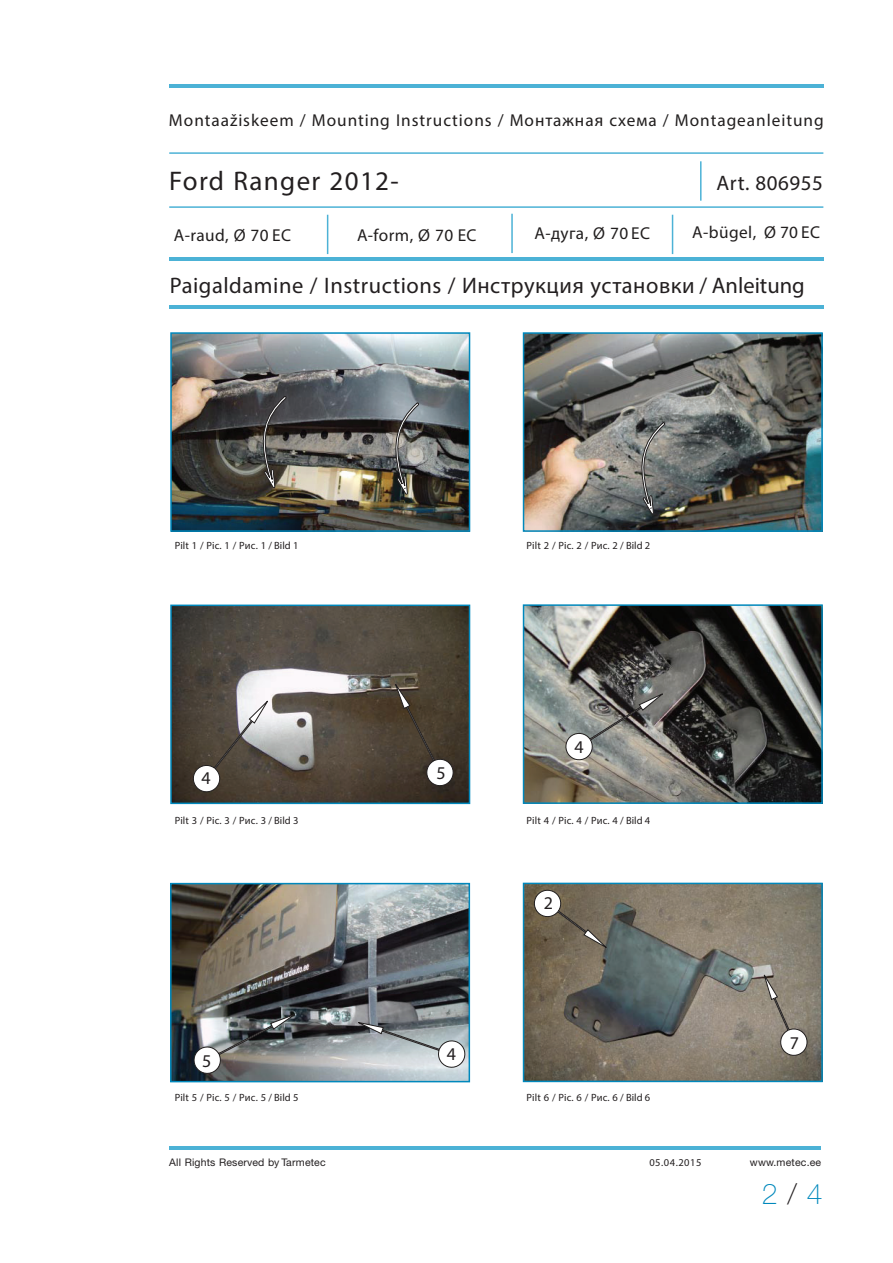
<style>
.page{position:relative;width:893px;height:1263px;background:#fff}
.page>*{position:absolute;margin:0;border:0;box-sizing:border-box;transform-origin:0 0}
.t1{font:100 28.5px "Helvetica Neue CE";color:#0088bc}
.t2{font:27px "Myriad Pro";letter-spacing:.05em;color:#231f20}
.t3{font:300 22.5px "Myriad Pro";letter-spacing:.025em;color:#231f20}
.t4{font:21px "Myriad Pro";letter-spacing:.025em;color:#231f20}
.t5{font:300 18px "Myriad Pro";color:#231f20}
.t6{font:300 17.25px "Myriad Pro";letter-spacing:.055em;color:#211e1e}
.t7{font:17.25px "Myriad Pro";letter-spacing:.025em;color:#211e1e}
.t8{font:10.5px "Myriad Pro";color:#231f20}
.t9{font:10.5px "Helvetica Neue CE";letter-spacing:.015em;color:#231f20}
.t10{font:300 10.5px "Myriad Pro";letter-spacing:.05em;color:#231f20}
.s1{color:#231f20}
</style>
<div class="page">
<hr style="left:169px;top:1146px;width:652px;height:3px;background:#4cb2d6">
<hr style="left:170px;top:305px;width:654px;height:4px;background:#4cb2d6">
<img style="left:173px;top:335px;width:294px;height:194px">
<div style="left:170px;top:332px;width:300px;height:200px;border:2px solid #0088bc"></div>
<img style="left:526px;top:335px;width:294px;height:194px">
<div style="left:523px;top:332px;width:300px;height:200px;border:2px solid #0088bc"></div>
<hr style="left:169px;top:85px;width:655px;height:3px;background:#4cb2d6">
<hr style="left:169px;top:152px;width:654px;height:2px;background:#4cb2d6">
<hr style="left:169px;top:257px;width:655px;height:3px;background:#4cb2d6">
<img style="left:173px;top:607px;width:294px;height:194px">
<div style="left:170px;top:604px;width:300px;height:200px;border:2px solid #0088bc"></div>
<img style="left:526px;top:607px;width:294px;height:194px">
<div style="left:523px;top:604px;width:300px;height:200px;border:2px solid #0088bc"></div>
<img style="left:173px;top:886px;width:294px;height:193px">
<div style="left:170px;top:883px;width:300px;height:199px;border:2px solid #0088bc"></div>
<img style="left:526px;top:886px;width:294px;height:193px">
<div style="left:523px;top:883px;width:300px;height:199px;border:2px solid #0088bc"></div>
<svg style="left:259px;top:396px;width:28px;height:99px;background:#53504b"></svg>
<svg style="left:392px;top:402px;width:27px;height:99px;background:#6c6c6a"></svg>
<svg style="left:638px;top:422px;width:27px;height:99px;background:#6e706e"></svg>
<svg style="left:191px;top:700px;width:77px;height:94px;background:#726c64"></svg>
<svg style="left:358px;top:1022px;width:109px;height:47px;background:#aeb5b8"></svg>
<svg style="left:764px;top:974px;width:45px;height:83px;background:#999388"></svg>
<svg style="left:532px;top:888px;width:75px;height:60px;background:#7f7566"></svg>
<svg style="left:395px;top:684px;width:60px;height:103px;background:#574d41"></svg>
<svg style="left:564px;top:693px;width:99px;height:69px;background:#8e8e89"></svg>
<svg style="left:192px;top:1014px;width:103px;height:61px;background:#7d8080"></svg>
<hr style="left:700px;top:161px;width:1px;height:40px;background:#4cb2d6">
<hr style="left:169px;top:206px;width:654px;height:2px;background:#4cb2d6">
<hr style="left:511px;top:214px;width:2px;height:39px;background:#4cb2d6">
<hr style="left:327px;top:215px;width:1px;height:39px;background:#4cb2d6">
<hr style="left:672px;top:215px;width:1px;height:39px;background:#4cb2d6">
<h3 class="t6" style="left:169px;top:110px;width:656px">Montaažiskeem / Mounting Instructions / Монтажная схема / Montageanleitung</h3>
<h2 class="t2" style="left:169px;top:164px;width:231px">Ford Ranger 2012-</h2>
<h3 class="t4" style="left:717px;top:170px;width:108px">Art. 806955</h3>
<h3 class="t7" style="left:174px;top:225px;width:119px">A-raud, Ø 70 EC</h3>
<h3 class="t7" style="left:357px;top:224px;width:121px">A-form, Ø 70 EC</h3>
<h3 class="t7" style="left:534px;top:223px;width:117px">A-дуга, Ø 70 EC</h3>
<h3 class="t7" style="left:692px;top:221px;width:129px">А-bügel, Ø 70 EC</h3>
<h3 class="t3" style="left:170px;top:272px;width:637px">Paigaldamine / Instructions / Инструкция установки / Anleitung</h3>
<p class="t8" style="left:175px;top:539px;width:125px">Pilt 1 / Pic. 1 / Рис. 1 / Bild 1</p>
<p class="t8" style="left:527px;top:539px;width:125px">Pilt 2 / Pic. 2 / Рис. 2 / Bild 2</p>
<h3 class="t5" style="left:202px;top:766px;width:11px">4</h3>
<h3 class="t5" style="left:436px;top:762px;width:11px">5</h3>
<h3 class="t5" style="left:574px;top:736px;width:11px">4</h3>
<p class="t8" style="left:175px;top:814px;width:125px">Pilt 3 / Pic. 3 / Рис. 3 / Bild 3</p>
<p class="t8" style="left:527px;top:814px;width:125px">Pilt 4 / Pic. 4 / Рис. 4 / Bild 4</p>
<h3 class="t5" style="left:202px;top:1050px;width:11px">5</h3>
<h3 class="t5" style="left:447px;top:1043px;width:11px">4</h3>
<h3 class="t5" style="left:544px;top:892px;width:11px">2</h3>
<p class="t8" style="left:175px;top:1091px;width:125px">Pilt 5 / Pic. 5 / Рис. 5 / Bild 5</p>
<p class="t8" style="left:527px;top:1091px;width:125px">Pilt 6 / Pic. 6 / Рис. 6 / Bild 6</p>
<h3 class="t5" style="left:790px;top:1032px;width:11px">7</h3>
<p class="t9" style="left:169px;top:1156px;width:158px">All Rights Reserved by Tarmetec</p>
<p class="t9" style="left:750px;top:1156px;width:73px">www.metec.ee</p>
<p class="t10" style="left:649px;top:1156px;width:54px">05.04.2015</p>
<h1 class="t1" style="left:762px;top:1177px;width:62px">2<span class="s1">/</span>4</h1>
</div>
